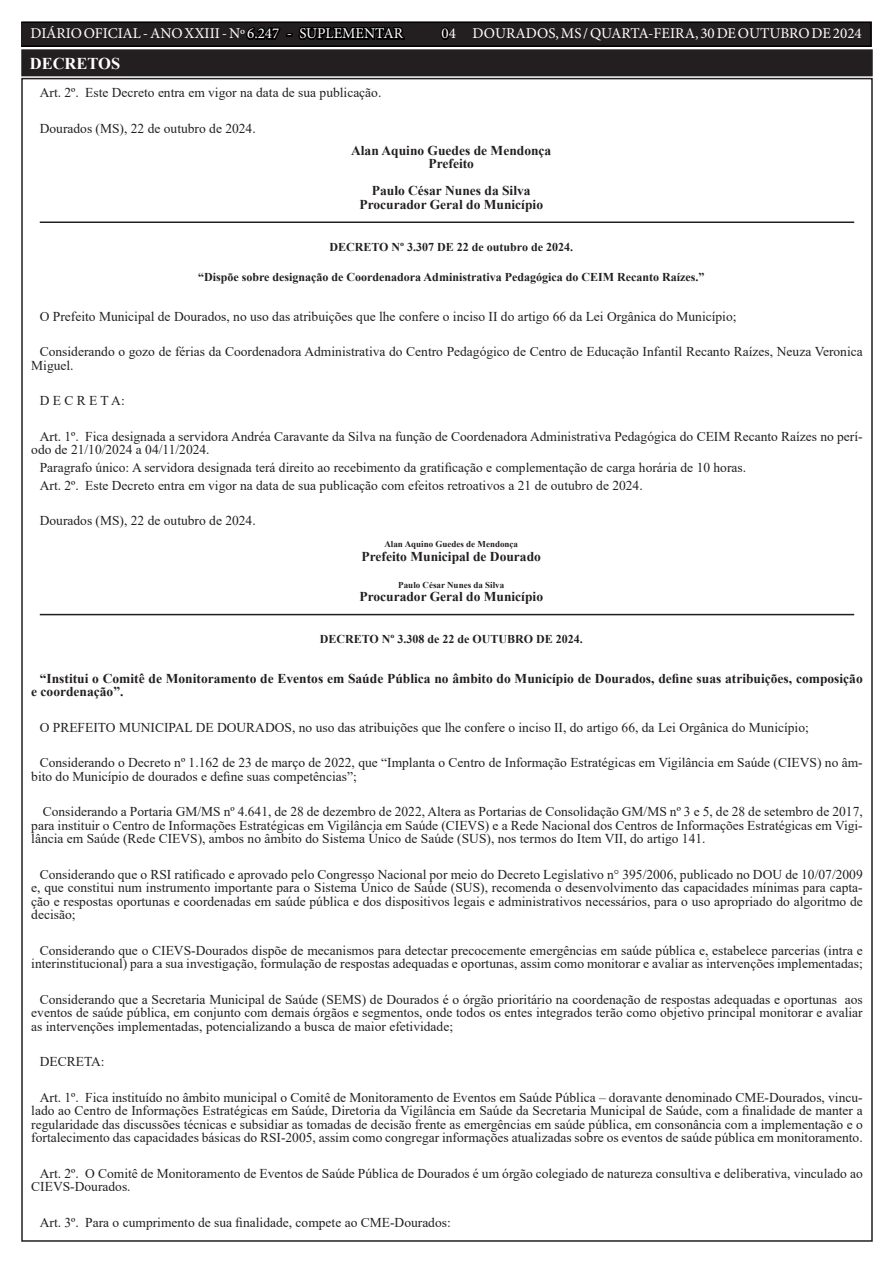
<style>
.page{position:relative;width:893px;height:1263px;background:#fff}
.page>*{position:absolute;margin:0;border:0;box-sizing:border-box;transform-origin:0 0}
.TEXTO{font:700 16.5px "Times New Roman";color:#fff}
.t1{font:15px "Minion Pro";color:#fff}
.TEXTO-2{font:13.5px/13.5px "Times New Roman";color:#231f20}
.ASSINATURA{font:700 13.5px "Times New Roman";color:#231f20}
.TEXTO-3{font:700 13.5px/13.5px "Times New Roman";color:#231f20}
.TITULO{font:700 12px "Times New Roman";color:#231f20}
.ASSINATURA-2{font:700 9px "Times New Roman";color:#231f20}
.s1{color:#000}
</style>
<div class="page">
<div style="left:21px;top:22px;width:850px;height:24px;background:#231f20"></div>
<div style="left:21px;top:21px;width:851px;height:26px;border:2px solid #000"></div>
<hr style="left:40px;top:221px;width:814px;height:2px;background:#231f20">
<hr style="left:40px;top:614px;width:814px;height:1px;background:#231f20">
<div style="left:23px;top:51px;width:848px;height:23px;background:#231f20"></div>
<div style="left:21px;top:49px;width:852px;height:27px;border:4px solid #231f20"></div>
<p class="t1" style="left:31px;top:24px;width:374px">DIÁRIO OFICIAL - ANO XXIII - Nº <span class="s1">6.247 - SUPLEMENTAR</span></p>
<p class="t1" style="left:441px;top:24px;width:422px"><span class="s1">0</span>4 DOURADOS, MS / QUARTA-FEIRA, 30 DE OUTUBRO DE 2024</p>
<p class="TEXTO" style="left:30px;top:52px;width:92px">DECRETOS</p>
<p class="TEXTO-2" style="left:40px;top:86px;width:343px">Art. 2º. Este Decreto entra em vigor na data de sua publicação.</p>
<p class="TEXTO-2" style="left:40px;top:121px;width:217px">Dourados (MS), 22 de outubro de 2024.</p>
<p class="ASSINATURA" style="left:351px;top:140px;width:202px">Alan Aquino Guedes de Mendonça</p>
<p class="ASSINATURA" style="left:428px;top:154px;width:47px">Prefeito</p>
<p class="ASSINATURA" style="left:372px;top:181px;width:160px">Paulo César Nunes da Silva</p>
<p class="ASSINATURA" style="left:359px;top:194px;width:185px">Procurador Geral do Município</p>
<p class="TITULO" style="left:329px;top:238px;width:245px">DECRETO Nº 3.307 DE 22 de outubro de 2024.</p>
<p class="TITULO" style="left:198px;top:268px;width:508px">“Dispõe sobre designação de Coordenadora Administrativa Pedagógica do CEIM Recanto Raízes.”</p>
<p class="TEXTO-2" style="left:40px;top:309px;width:698px">O Prefeito Municipal de Dourados, no uso das atribuições que lhe confere o inciso II do artigo 66 da Lei Orgânica do Município;</p>
<p class="TEXTO-2" style="left:31px;top:344px;width:833px;text-indent:9px">Considerando o gozo de férias da Coordenadora Administrativa do Centro Pedagógico de Centro de Educação Infantil Recanto Raízes, Neuza Veronica<br>Miguel.</p>
<p class="TEXTO-2" style="left:40px;top:393px;width:87px">D E C R E T A:</p>
<p class="TEXTO-2" style="left:31px;top:429px;width:833px;text-indent:9px">Art. 1º. Fica designada a servidora Andréa Caravante da Silva na função de Coordenadora Administrativa Pedagógica do CEIM Recanto Raízes no perí&shy;odo de 21/10/2024 a 04/11/2024.</p>
<p class="TEXTO-2" style="left:40px;top:460px;width:708px">Paragrafo único: A servidora designada terá direito ao recebimento da gratificação e complementação de carga horária de 10 horas.</p>
<p class="TEXTO-2" style="left:40px;top:478px;width:604px">Art. 2º. Este Decreto entra em vigor na data de sua publicação com efeitos retroativos a 21 de outubro de 2024.</p>
<p class="TEXTO-2" style="left:40px;top:513px;width:217px">Dourados (MS), 22 de outubro de 2024.</p>
<p class="ASSINATURA-2" style="left:384px;top:538px;width:135px">Alan Aquino Guedes de Mendonça</p>
<p class="ASSINATURA" style="left:362px;top:546px;width:181px">Prefeito Municipal de Dourado</p>
<p class="ASSINATURA-2" style="left:398px;top:578px;width:107px">Paulo César Nunes da Silva</p>
<p class="ASSINATURA" style="left:359px;top:587px;width:185px">Procurador Geral do Município</p>
<p class="TITULO" style="left:320px;top:630px;width:265px">DECRETO Nº 3.308 de 22 de OUTUBRO DE 2024.</p>
<p class="TEXTO-3" style="left:31px;top:671px;width:833px;text-indent:9px">“Institui o Comitê de Monitoramento de Eventos em Saúde Pública no âmbito do Município de Dourados, define suas atribuições, composição e coordenação”.</p>
<p class="TEXTO-2" style="left:40px;top:720px;width:771px">O PREFEITO MUNICIPAL DE DOURADOS, no uso das atribuições que lhe confere o inciso II, do artigo 66, da Lei Orgânica do Município;</p>
<p class="TEXTO-2" style="left:31px;top:756px;width:833px;text-indent:9px">Considerando o Decreto nº 1.162 de 23 de março de 2022, que “Implanta o Centro de Informação Estratégicas em Vigilância em Saúde (CIEVS) no âm&shy;bito do Município de dourados e define suas competências”;</p>
<p class="TEXTO-2" style="left:31px;top:805px;width:833px;text-align:justify;text-indent:12px">Considerando a Portaria GM/MS nº 4.641, de 28 de dezembro de 2022, Altera as Portarias de Consolidação GM/MS nº 3 e 5, de 28 de setembro de 2017, para instituir o Centro de Informações Estratégicas em Vigilância em Saúde (CIEVS) e a Rede Nacional dos Centros de Informações Estratégicas em Vigi&shy;lância em Saúde (Rede CIEVS), ambos no âmbito do Sistema Único de Saúde (SUS), nos termos do Item VII, do artigo 141.</p>
<p class="TEXTO-2" style="left:31px;top:867px;width:833px;text-align:justify;text-indent:9px">Considerando que o RSI ratificado e aprovado pelo Congresso Nacional por meio do Decreto Legislativo n° 395/2006, publicado no DOU de 10/07/2009 e, que constitui num instrumento importante para o Sistema Único de Saúde (SUS), recomenda o desenvolvimento das capacidades mínimas para capta&shy;ção e respostas oportunas e coordenadas em saúde pública e dos dispositivos legais e administrativos necessários, para o uso apropriado do algoritmo de decisão;</p>
<p class="TEXTO-2" style="left:31px;top:943px;width:833px;text-align:right">Considerando que o CIEVS-Dourados dispõe de mecanismos para detectar precocemente emergências em saúde pública e, estabelece parcerias (intra e interinstitucional) para a sua investigação, formulação de respostas adequadas e oportunas, assim como monitorar e avaliar as intervenções implementadas;</p>
<p class="TEXTO-2" style="left:31px;top:992px;width:833px;text-align:justify;text-indent:9px">Considerando que a Secretaria Municipal de Saúde (SEMS) de Dourados é o órgão prioritário na coordenação de respostas adequadas e oportunas aos eventos de saúde pública, em conjunto com demais órgãos e segmentos, onde todos os entes integrados terão como objetivo principal monitorar e avaliar as intervenções implementadas, potencializando a busca de maior efetividade;</p>
<p class="TEXTO-2" style="left:40px;top:1055px;width:66px">DECRETA:</p>
<p class="TEXTO-2" style="left:31px;top:1090px;width:833px;text-align:justify;text-indent:9px">Art. 1º. Fica instituído no âmbito municipal o Comitê de Monitoramento de Eventos em Saúde Pública – doravante denominado CME-Dourados, vincu&shy;lado ao Centro de Informações Estratégicas em Saúde, Diretoria da Vigilância em Saúde da Secretaria Municipal de Saúde, com a finalidade de manter a regularidade das discussões técnicas e subsidiar as tomadas de decisão frente as emergências em saúde pública, em consonância com a implementação e o fortalecimento das capacidades básicas do RSI-2005, assim como congregar informações atualizadas sobre os eventos de saúde pública em monitoramento.</p>
<p class="TEXTO-2" style="left:31px;top:1166px;width:833px;text-indent:9px">Art. 2º. O Comitê de Monitoramento de Eventos de Saúde Pública de Dourados é um órgão colegiado de natureza consultiva e deliberativa, vinculado ao<br>CIEVS-Dourados.</p>
<p class="TEXTO-2" style="left:40px;top:1215px;width:413px">Art. 3º. Para o cumprimento de sua finalidade, compete ao CME-Dourados:</p>
</div>
